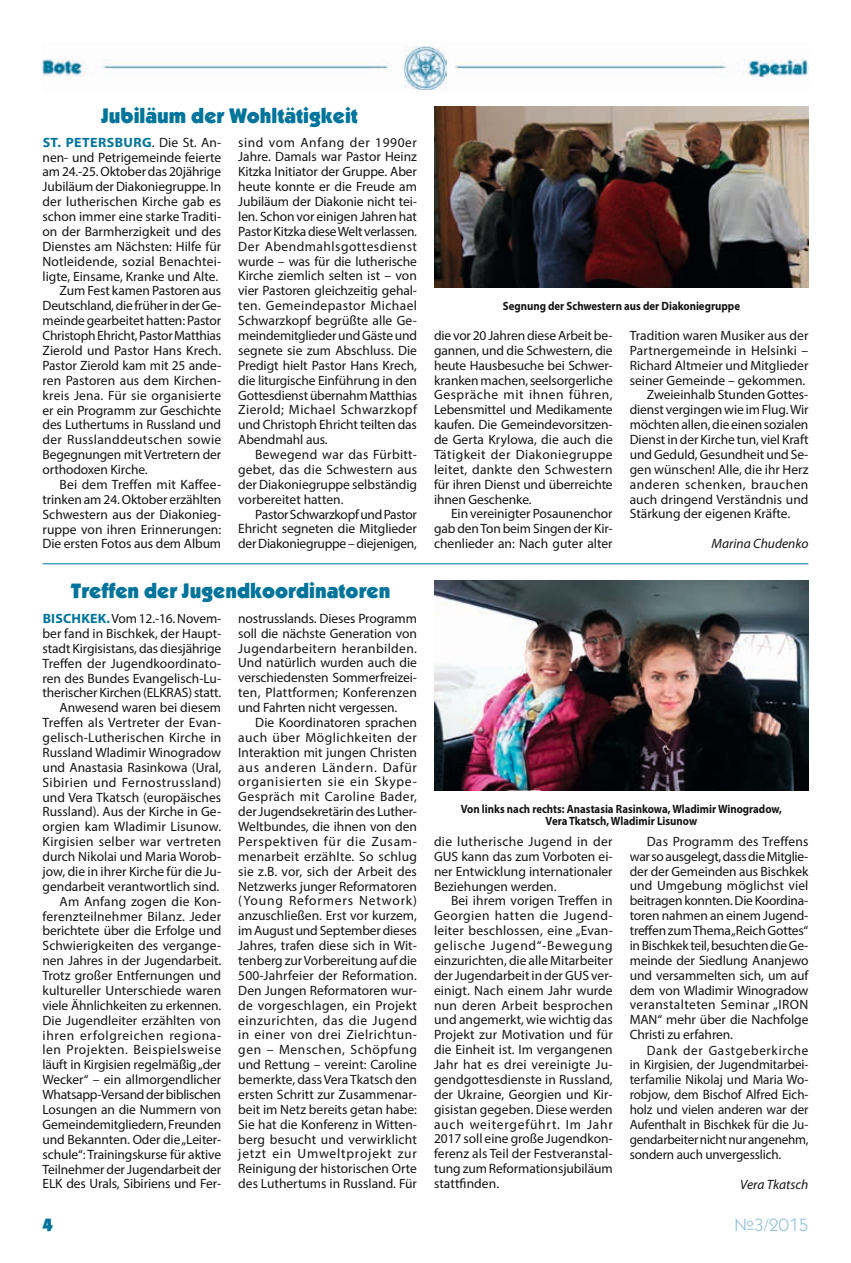
<style>
.page{position:relative;width:851px;height:1263px;background:#fff}
.page>*{position:absolute;margin:0;border:0;box-sizing:border-box;transform-origin:0 0}
.t1{font:900 21px "Kabel E";color:#00749b}
.t2{font:18px "Kabel Book C";color:#97c3d8}
.t3{font:900 18px "Kabel E";color:#00749b}
.t4{font:13.5px/14.9px "Myriad Pro";color:#131413;text-align:justify}
.t5{font:13.5px "Myriad Pro";letter-spacing:-.02em;color:#131413}
.t6{font:italic 13.5px "Myriad Pro";color:#131413}
.t7{font:13.5px "Myriad Pro";letter-spacing:.025em;color:#131413}
.t8{font:13.5px "Myriad Pro";letter-spacing:.04em;color:#131413}
.t9{font:700 13.5px "Myriad Pro";letter-spacing:.025em;color:#00749b}
.t10{font:700 12px/12px "Myriad Pro";color:#131413;text-align:center;scale:.9 1}
.s1{font-weight:700;color:#00749b}
</style>
<div class="page">
<img style="left:43px;top:47px;width:765px;height:43px">
<img style="left:404px;top:46px;width:42px;height:43px">
<hr style="left:43px;top:563px;width:765px;height:1px;background:#00749b">
<img style="left:434px;top:581px;width:374px;height:209px">
<img style="left:434px;top:106px;width:374px;height:182px">
<h1 class="t1" style="left:101px;top:103px;width:258px">Jubiläum der Wohltätigkeit</h1>
<p class="t9" style="left:43px;top:133px;width:41px">St. Petersburg</p>
<p class="t4" style="left:152px;top:135px;width:71px">. Die St. An-</p>
<p class="t4" style="left:43px;top:149px;width:180px">nen- und Petrigemeinde feierte</p>
<p class="t4" style="left:43px;top:164px;width:180px">am 24.-25. Oktober das 20jährige</p>
<p class="t4" style="left:43px;top:179px;width:180px">Jubiläum der Diakoniegruppe. In</p>
<p class="t4" style="left:43px;top:194px;width:180px">der lutherischen Kirche gab es</p>
<p class="t4" style="left:43px;top:209px;width:180px">schon immer eine starke Traditi-</p>
<p class="t4" style="left:43px;top:224px;width:180px">on der Barmherzigkeit und des</p>
<p class="t4" style="left:43px;top:239px;width:180px">Dienstes am Nächsten: Hilfe für</p>
<p class="t4" style="left:43px;top:254px;width:180px">Notleidende, sozial Benachtei-</p>
<p class="t4" style="left:43px;top:268px;width:177px">ligte, Einsame, Kranke und Alte.</p>
<p class="t4" style="left:60px;top:283px;width:163px">Zum Fest kamen Pastoren aus</p>
<p class="t4" style="left:43px;top:298px;width:180px">Deutschland, die früher in der Ge-</p>
<p class="t4" style="left:43px;top:313px;width:180px">meinde gearbeitet hatten: Pastor</p>
<p class="t5" style="left:43px;top:327px;width:180px">Christoph Ehricht, Pastor Matthias</p>
<p class="t4" style="left:43px;top:343px;width:180px">Zierold und Pastor Hans Krech.</p>
<p class="t4" style="left:43px;top:358px;width:180px">Pastor Zierold kam mit 25 ande-</p>
<p class="t4" style="left:43px;top:373px;width:180px">ren Pastoren aus dem Kirchen-</p>
<p class="t4" style="left:43px;top:387px;width:180px">kreis Jena. Für sie organisierte</p>
<p class="t4" style="left:43px;top:402px;width:180px">er ein Programm zur Geschichte</p>
<p class="t4" style="left:43px;top:417px;width:180px">des Luthertums in Russland und</p>
<p class="t7" style="left:43px;top:431px;width:180px">der Russlanddeutschen sowie</p>
<p class="t4" style="left:43px;top:447px;width:180px">Begegnungen mit Vertretern der</p>
<p class="t4" style="left:43px;top:462px;width:107px">orthodoxen Kirche.</p>
<p class="t4" style="left:60px;top:477px;width:163px">Bei dem Treffen mit Kaffee-</p>
<p class="t4" style="left:43px;top:492px;width:180px">trinken am 24. Oktober erzählten</p>
<p class="t4" style="left:43px;top:506px;width:180px">Schwestern aus der Diakonieg-</p>
<p class="t4" style="left:43px;top:521px;width:180px">ruppe von ihren Erinnerungen:</p>
<p class="t4" style="left:43px;top:536px;width:180px">Die ersten Fotos aus dem Album</p>
<p class="t4" style="left:238px;top:134px;width:180px">sind vom Anfang der 1990er Jahre. Damals war Pastor Heinz Kitzka Initiator der Gruppe. Aber heute konnte er die Freude am Jubiläum der Diakonie nicht tei&shy;len. Schon vor einigen Jahren hat Pastor Kitzka diese Welt verlassen.<br>Der Abendmahlsgottesdienst wurde – was für die lutherische Kirche ziemlich selten ist – von vier Pastoren gleichzeitig gehal&shy;ten. Gemeindepastor Michael Schwarzkopf begrüßte alle Ge&shy;meindemitglieder und Gäste und segnete sie zum Abschluss. Die Predigt hielt Pastor Hans Krech, die liturgische Einführung in den Gottesdienst übernahm Matthias Zierold; Michael Schwarzkopf und Christoph Ehricht teilten das Abendmahl aus.</p>
<p class="t4" style="left:238px;top:447px;width:180px;text-indent:17px">Bewegend war das Fürbitt&shy;gebet, das die Schwestern aus der Diakoniegruppe selbständig vorbereitet hatten.</p>
<p class="t4" style="left:238px;top:506px;width:180px;text-indent:17px">Pastor Schwarzkopf und Pastor Ehricht segneten die Mitglieder der Diakoniegruppe – diejenigen,</p>
<h1 class="t1" style="left:71px;top:578px;width:321px">Treffen der Jugendkoordinatoren</h1>
<p class="t9" style="left:43px;top:610px;width:23px">Bischkek</p>
<p class="t4" style="left:43px;top:611px;width:180px;text-align:right"><span class="s1">.</span> Vom 12.-16. Novem-<br>ber fand in Bischkek, der Haupt&shy;stadt Kirgisistans, das diesjährige<br>Treffen der Jugendkoordinato&shy;ren des Bundes Evangelisch-Lu&shy;therischer Kirchen (ELKRAS) statt.<br>Anwesend waren bei diesem<br>Treffen als Vertreter der Evan&shy;gelisch-Lutherischen Kirche in<br>Russland Wladimir Winogradow und Anastasia Rasinkowa (Ural,<br>Sibirien und Fernostrussland) und Vera Tkatsch (europäisches<br>Russland). Aus der Kirche in Ge&shy;orgien kam Wladimir Lisunow.<br>Kirgisien selber war vertreten durch Nikolai und Maria Worob&shy;jow, die in ihrer Kirche für die Ju&shy;gendarbeit verantwortlich sind.<br>Am Anfang zogen die Kon&shy;ferenzteilnehmer Bilanz. Jeder berichtete über die Erfolge und<br>Schwierigkeiten des vergange&shy;nen Jahres in der Jugendarbeit.<br>Trotz großer Entfernungen und kultureller Unterschiede waren viele Ähnlichkeiten zu erkennen.<br>Die Jugendleiter erzählten von ihren erfolgreichen regiona&shy;len Projekten. Beispielsweise läuft in Kirgisien regelmäßig „der<br>Wecker“ – ein allmorgendlicher<br>Whatsapp-Versand der biblischen<br>Losungen an die Nummern von<br>Gemeindemitgliedern, Freunden und Bekannten. Oder die „Leiter&shy;schule“: Trainingskurse für aktive<br>Teilnehmer der Jugendarbeit der<br>ELK des Urals, Sibiriens und Fer-</p>
<p class="t4" style="left:238px;top:611px;width:180px">nostrusslands. Dieses Programm soll die nächste Generation von Jugendarbeitern heranbilden.<br>Und natürlich wurden auch die verschiedensten Sommerfreizei&shy;ten, Plattformen; Konferenzen und Fahrten nicht vergessen.</p>
<p class="t4" style="left:238px;top:715px;width:180px;text-indent:17px">Die Koordinatoren sprachen auch über Möglichkeiten der Interaktion mit jungen Christen aus anderen Ländern. Dafür organisierten sie ein Skype-Gespräch mit Caroline Bader, der Jugendsekretärin des Luther-Weltbundes, die ihnen von den Perspektiven für die Zusam&shy;menarbeit erzählte. So schlug sie z.B. vor, sich der Arbeit des Netzwerks junger Reformatoren (Young Reformers Network) anzuschließen. Erst vor kurzem, im August und September dieses Jahres, trafen diese sich in Wit&shy;tenberg zur Vorbereitung auf die 500-Jahrfeier der Reformation.<br>Den Jungen Reformatoren wur&shy;de vorgeschlagen, ein Projekt einzurichten, das die Jugend in einer von drei Zielrichtun&shy;gen – Menschen, Schöpfung und Rettung – vereint: Caroline bemerkte, dass Vera Tkatsch den ersten Schritt zur Zusammenar&shy;beit im Netz bereits getan habe:<br>Sie hat die Konferenz in Witten&shy;berg besucht und verwirklicht jetzt ein Umweltprojekt zur Reinigung der historischen Orte des Luthertums in Russland. Für</p>
<p class="t10" style="left:502px;top:300px;width:265px">Segnung der Schwestern aus der Diakoniegruppe</p>
<p class="t4" style="left:434px;top:328px;width:180px">die vor 20 Jahren diese Arbeit be&shy;gannen, und die Schwestern, die heute Hausbesuche bei Schwer&shy;kranken machen, seelsorgerliche Gespräche mit ihnen führen, Lebensmittel und Medikamente kaufen. Die Gemeindevorsitzen&shy;de Gerta Krylowa, die auch die Tätigkeit der Diakoniegruppe leitet, dankte den Schwestern für ihren Dienst und überreichte ihnen Geschenke.</p>
<p class="t4" style="left:434px;top:506px;width:180px;text-indent:17px">Ein vereinigter Posaunenchor gab den Ton beim Singen der Kir&shy;chenlieder an: Nach guter alter</p>
<p class="t4" style="left:629px;top:328px;width:180px">Tradition waren Musiker aus der</p>
<p class="t4" style="left:629px;top:343px;width:180px">Partnergemeinde in Helsinki –</p>
<p class="t4" style="left:629px;top:357px;width:180px">Richard Altmeier und Mitglieder</p>
<p class="t4" style="left:629px;top:372px;width:177px">seiner Gemeinde – gekommen.</p>
<p class="t4" style="left:646px;top:387px;width:163px">Zweieinhalb Stunden Gottes-</p>
<p class="t4" style="left:629px;top:402px;width:180px">dienst vergingen wie im Flug. Wir</p>
<p class="t4" style="left:629px;top:417px;width:180px">möchten allen, die einen sozialen</p>
<p class="t4" style="left:629px;top:432px;width:180px">Dienst in der Kirche tun, viel Kraft</p>
<p class="t4" style="left:629px;top:447px;width:180px">und Geduld, Gesundheit und Se-</p>
<p class="t4" style="left:629px;top:462px;width:180px">gen wünschen! Alle, die ihr Herz</p>
<p class="t8" style="left:629px;top:476px;width:180px">anderen schenken, brauchen</p>
<p class="t4" style="left:629px;top:491px;width:180px">auch dringend Verständnis und</p>
<p class="t4" style="left:629px;top:506px;width:162px">Stärkung der eigenen Kräfte.</p>
<p class="t6" style="left:711px;top:535px;width:98px">Marina Chudenko</p>
<p class="t10" style="left:460px;top:802px;width:358px">Von links nach rechts: Anastasia Rasinkowa, Wladimir Winogradow,<br>Vera Tkatsch, Wladimir Lisunow</p>
<p class="t4" style="left:434px;top:834px;width:180px">die lutherische Jugend in der GUS kann das zum Vorboten ei&shy;ner Entwicklung internationaler Beziehungen werden.</p>
<p class="t4" style="left:434px;top:893px;width:180px;text-indent:17px">Bei ihrem vorigen Treffen in Georgien hatten die Jugend&shy;leiter beschlossen, eine „Evan&shy;gelische Jugend“-Bewegung einzurichten, die alle Mitarbeiter der Jugendarbeit in der GUS ver&shy;einigt. Nach einem Jahr wurde nun deren Arbeit besprochen und angemerkt, wie wichtig das Projekt zur Motivation und für die Einheit ist. Im vergangenen Jahr hat es drei vereinigte Ju&shy;gendgottesdienste in Russland, der Ukraine, Georgien und Kir&shy;gisistan gegeben. Diese werden auch weitergeführt. Im Jahr 2017 soll eine große Jugendkon&shy;ferenz als Teil der Festveranstal&shy;tung zum Reformationsjubiläum stattfinden.</p>
<p class="t4" style="left:629px;top:834px;width:180px;text-indent:17px">Das Programm des Treffens war so ausgelegt, dass die Mitglie&shy;der der Gemeinden aus Bischkek und Umgebung möglichst viel beitragen konnten. Die Koordina&shy;toren nahmen an einem Jugend&shy;treffen zum Thema „Reich Gottes“ in Bischkek teil, besuchten die Ge&shy;meinde der Siedlung Ananjewo und versammelten sich, um auf dem von Wladimir Winogradow veranstalteten Seminar „IRON MAN“ mehr über die Nachfolge Christi zu erfahren.</p>
<p class="t4" style="left:629px;top:1042px;width:180px;text-indent:17px">Dank der Gastgeberkirche in Kirgisien, der Jugendmitarbei&shy;terfamilie Nikolaj und Maria Wo&shy;robjow, dem Bischof Alfred Eich&shy;holz und vielen anderen war der Aufenthalt in Bischkek für die Ju&shy;gendarbeiter nicht nur angenehm, sondern auch unvergesslich.</p>
<p class="t6" style="left:740px;top:1176px;width:70px">Vera Tkatsch</p>
<h2 class="t3" style="left:43px;top:1213px;width:12px">4</h2>
<h2 class="t2" style="left:734px;top:1214px;width:75px">№3/2015</h2>
</div>
